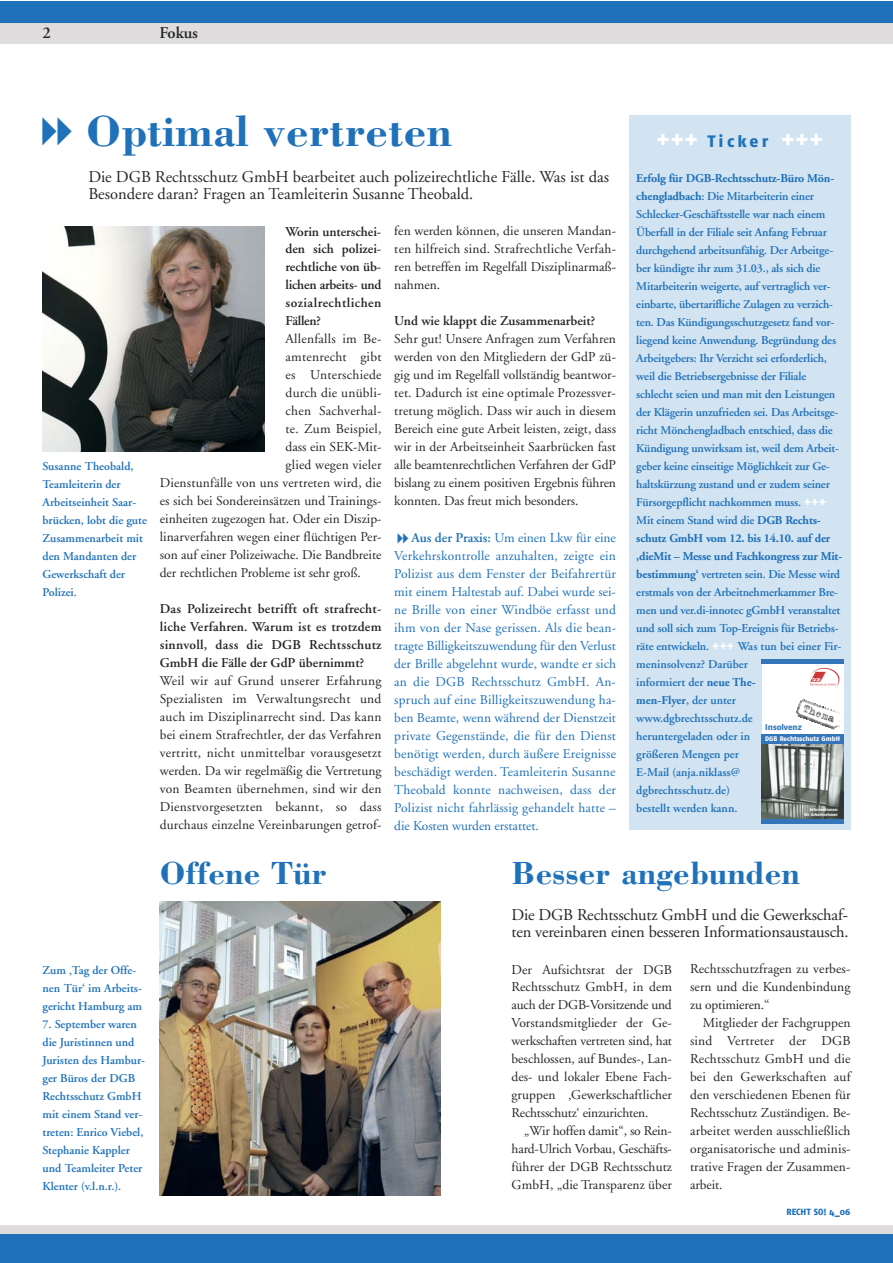
<style>
.page{position:relative;width:893px;height:1263px;background:#fff}
.page>*{position:absolute;margin:0;border:0;box-sizing:border-box;transform-origin:0 0}
.t1{font:700 45px "Bodoni";letter-spacing:.01em;color:#1f71b9}
.t2{font:700 33px "Bodoni";letter-spacing:.01em;color:#1f71b9}
.t3{font:700 22.5px "Fago No";color:#fff}
.t4{font:16.5px/18px "Adobe Garamond";color:#272627}
.t5{font:600 16.5px "Adobe Garamond";color:#272627}
.t6{font:13.5px/18px "Adobe Garamond";letter-spacing:.005em;color:#272627;text-align:justify}
.t7{font:13.5px/18px "Adobe Garamond";letter-spacing:.005em;color:#1f71b9;text-align:justify}
.t8{font:600 13.5px/18px "Adobe Garamond";color:#272627;text-align:justify}
.t9{font:600 12px/18px "Adobe Garamond";letter-spacing:-.015em;color:#1f71b9}
.t10{font:9px "Fago No Exb";color:#1f71b9}
.t11{font:8.4px "Fago No Exb Roman+DXNLOR";color:#3576ba}
.t12{font:6.6px "Fago No Exb Roman+DXNLOR";color:#fff}
.t13{font:4.2px/4.7px "Fago No Exb Roman+DXNLOR";color:#fff;text-align:right}
.s1{font-weight:700}
.s2{font-family:"Fago No";font-weight:700;color:#fff}
.s3{font-family:"Fago No Exb";font-weight:400;font-size:16.5px;color:#1f71b9}
.s4{font-weight:600}
</style>
<div class="page">
<div style="left:0;top:23px;width:892px;height:21px;background:#dedcdc"></div>
<div style="left:0;top:2px;width:892px;height:21px;background:#1f71b9"></div>
<div style="left:0;top:1226px;width:892px;height:37px;background:#1f71b9"></div>
<div style="left:0;top:1226px;width:892px;height:8px;background:#dedcdc"></div>
<div style="left:629px;top:115px;width:221px;height:715px;background:#d2e3f1"></div>
<img style="left:43px;top:226px;width:221px;height:226px">
<img style="left:160px;top:902px;width:280px;height:294px">
<div style="left:761px;top:659px;width:82px;height:165px;background:#fff"></div>
<div style="left:761px;top:734px;width:82px;height:11px;background:#3576ba"></div>
<svg style="left:810px;top:668px;width:29px;height:20px"></svg>
<div style="left:761px;top:659px;width:82px;height:5px;background:#3576ba"></div>
<img style="left:796px;top:699px;width:45px;height:31px">
<img style="left:761px;top:744px;width:82px;height:76px">
<hr style="left:761px;top:820px;width:82px;height:4px;background:#3576ba">
<p class="t5" style="left:43px;top:26px;width:10px">2</p>
<p class="t5" style="left:159px;top:26px;width:40px">Fokus</p>
<h1 class="t1" style="left:86px;top:115px;width:367px">Optimal vertreten</h1>
<p class="t4" style="left:88px;top:169px;width:522px">Die DGB Rechtsschutz GmbH bearbeitet auch polizeirechtliche Fälle. Was ist das<br>Besondere daran? Fragen an Teamleiterin Susanne Theobald.</p>
<p class="t9" style="left:636px;top:170px;width:207px"><span class="s1">Erfolg für DGB-Rechtsschutz-Büro Mön&shy;chengladbach</span>: Die Mitarbeiterin einer Schlecker-Geschäftsstelle war nach einem Überfall in der Filiale seit Anfang Februar durchgehend arbeitsunfähig. Der Arbeitge&shy;ber kündigte ihr zum 31.03., als sich die Mitarbeiterin weigerte, auf vertraglich ver&shy;einbarte, übertarifliche Zulagen zu verzich&shy;ten. Das Kündigungsschutzgesetz fand vor&shy;liegend keine Anwendung. Begründung des Arbeitgebers: Ihr Verzicht sei erforderlich, weil die Betriebsergebnisse der Filiale schlecht seien und man mit den Leistungen der Klägerin unzufrieden sei. Das Arbeitsge&shy;richt Mönchengladbach entschied, dass die Kündigung unwirksam ist, weil dem Arbeit&shy;geber keine einseitige Möglichkeit zur Ge - haltskürzung zustand und er zudem seiner Fürsorgepflicht nachkommen muss. <span class="s2">+++ </span>Mit einem Stand wird die <span class="s1">DGB Rechts&shy;schutz GmbH vom 12. bis 14.10. auf der ‚dieMit – Messe und Fachkongress zur Mit&shy;bestimmung‘</span> vertreten sein. Die Messe wird erstmals von der Arbeitnehmerkammer Bre&shy;men und ver.di-innotec gGmbH veranstaltet und soll sich zum Top-Ereignis für Betriebs&shy;räte entwickeln. <span class="s2">+++</span> Was tun bei einer Fir&shy;meninsolvenz? Darüber<br>informiert der <span class="s1">neue The-<br>men-Flyer</span>, der unter www.dgbrechtsschutz.de<br>heruntergeladen oder in<br>größeren Mengen per<br>E-Mail (anja.niklass@<br>dgbrechtsschutz.de)<br>bestellt werden kann.</p>
<h3 class="t3" style="left:656px;top:131px;width:169px">+++ <span class="s3">Ticker</span> +++</h3>
<p class="t8" style="left:285px;top:223px;width:97px">Worin unterschei&shy;den sich polizei&shy;rechtliche von üb&shy;li chen arbeits- und sozialrechtlichen Fällen?</p>
<p class="t6" style="left:285px;top:331px;width:97px">Allenfalls im Be -</p>
<p class="t6" style="left:285px;top:349px;width:97px">am tenrecht gibt</p>
<p class="t6" style="left:285px;top:367px;width:97px">es Unterschiede</p>
<p class="t6" style="left:285px;top:385px;width:97px">durch die unübli-</p>
<p class="t6" style="left:285px;top:403px;width:97px">chen Sachverhal-</p>
<p class="t6" style="left:285px;top:421px;width:97px">te. Zum Beispiel,</p>
<p class="t6" style="left:285px;top:439px;width:97px">dass ein SEK-Mit-</p>
<p class="t6" style="left:285px;top:457px;width:97px">glied wegen vieler</p>
<p class="t6" style="left:160px;top:475px;width:223px">Dienstunfälle von uns vertreten wird, die</p>
<p class="t6" style="left:160px;top:493px;width:223px">es sich bei Sondereinsätzen und Trainings-</p>
<p class="t6" style="left:160px;top:511px;width:223px">einheiten zugezogen hat. Oder ein Diszip-</p>
<p class="t6" style="left:160px;top:529px;width:223px">linarverfahren wegen einer flüchtigen Per-</p>
<p class="t6" style="left:160px;top:547px;width:223px">son auf einer Polizeiwache. Die Bandbreite</p>
<p class="t6" style="left:160px;top:565px;width:203px">der rechtlichen Probleme ist sehr groß.</p>
<p class="t8" style="left:160px;top:601px;width:223px">Das Polizeirecht betrifft oft strafrecht - liche Verfahren. Warum ist es trotzdem sinnvoll, dass die DGB Rechtsschutz GmbH die Fälle der GdP übernimmt?</p>
<p class="t6" style="left:160px;top:673px;width:223px">Weil wir auf Grund unserer Erfahrung Spezialisten im Verwaltungsrecht und auch im Disziplinarrecht sind. Das kann bei einem Strafrechtler, der das Verfahren vertritt, nicht unmittelbar vorausgesetzt werden. Da wir regelmäßig die Vertretung von Beamten übernehmen, sind wir den Dienstvorgesetzten bekannt, so dass durchaus einzelne Vereinbarungen getrof-</p>
<p class="t6" style="left:394px;top:223px;width:223px">fen werden können, die unseren Mandan&shy;ten hilfreich sind. Strafrechtliche Verfah&shy;ren betreffen im Regelfall Disziplinarmaß&shy;nahmen.</p>
<p class="t8" style="left:394px;top:313px;width:203px">Und wie klappt die Zusammenarbeit?</p>
<p class="t6" style="left:394px;top:331px;width:223px">Sehr gut! Unsere Anfragen zum Verfahren werden von den Mitgliedern der GdP zü&shy;gig und im Regelfall vollständig beantwor&shy;tet. Dadurch ist eine optimale Prozessver&shy;tretung möglich. Dass wir auch in diesem Bereich eine gute Arbeit leisten, zeigt, dass wir in der Arbeitseinheit Saarbrücken fast alle beamtenrechtlichen Verfahren der GdP bislang zu einem positiven Ergebnis führen konnten. Das freut mich besonders.</p>
<p class="t9" style="left:43px;top:458px;width:106px">Susanne Theobald,<br>Teamleiterin der<br>Arbeitseinheit Saar&shy;brücken, lobt die gute<br>Zusammenarbeit mit den Mandanten der<br>Gewerkschaft der<br>Polizei.</p>
<p class="t7" style="left:394px;top:530px;width:223px;text-indent:17px"><span class="s4">Aus der Praxis:</span> Um einen Lkw für eine Verkehrskontrolle anzuhalten, zeigte ein Polizist aus dem Fens ter der Beifahrertür mit einem Haltestab auf. Dabei wurde sei&shy;ne Brille von einer Windböe erfasst und ihm von der Nase gerissen. Als die bean&shy;tragte Billigkeitszuwendung für den Verlust der Brille abgelehnt wurde, wandte er sich an die DGB Rechtsschutz GmbH. An&shy;spruch auf eine Billigkeitszuwendung ha&shy;ben Beamte, wenn während der Dienstzeit private Gegenstände, die für den Dienst benötigt werden, durch äußere Ereignisse beschädigt werden. Teamleiterin Susanne Theobald konnte nachweisen, dass der Polizist nicht fahrlässig gehandelt hatte – die Kosten wurden erstattet.</p>
<p class="t11" style="left:765px;top:724px;width:38px">Insolvenz</p>
<p class="t12" style="left:765px;top:736px;width:76px">DGB Rechtsschutz GmbH</p>
<p class="t13" style="left:804px;top:808px;width:35px">Informationen für Arbeitnehmer</p>
<h2 class="t2" style="left:160px;top:861px;width:168px">Offene Tür</h2>
<p class="t9" style="left:43px;top:962px;width:101px">Zum ‚Tag der Offe&shy;nen Tür‘ im Arbeits&shy;gericht Hamburg am</p>
<p class="t9" style="left:43px;top:1016px;width:104px">7. September waren die Juristinnen und<br>Juristen des Hambur&shy;ger Büros der DGB<br>Rechtsschutz GmbH mit einem Stand ver&shy;treten: Enrico Viebel,<br>Stephanie Kappler und Teamleiter Peter<br>Klenter (v.l.n.r.).</p>
<h2 class="t2" style="left:511px;top:861px;width:290px">Besser angebunden</h2>
<p class="t4" style="left:511px;top:907px;width:338px">Die DGB Rechtsschutz GmbH und die Gewerkschaf&shy;ten vereinbaren einen besseren Informationsaustausch.</p>
<p class="t6" style="left:511px;top:961px;width:162px">Der Aufsichtsrat der DGB Rechtsschutz GmbH, in dem auch der DGB-Vorsitzende und Vorstandsmitglieder der Ge - werkschaften vertreten sind, hat beschlossen, auf Bundes-, Lan&shy;des- und lokaler Ebene Fach&shy;gruppen ‚Gewerkschaftlicher Rechtsschutz‘ einzurichten.</p>
<p class="t6" style="left:511px;top:1123px;width:162px;text-indent:13px">„Wir hoffen damit“, so Rein&shy;hard-Ulrich Vorbau, Geschäfts&shy;führer der DGB Rechtsschutz GmbH, „die Trans parenz über</p>
<p class="t6" style="left:690px;top:961px;width:162px">Rechtsschutzfragen zu verbes&shy;sern und die Kundenbindung zu optimieren.“</p>
<p class="t6" style="left:690px;top:1015px;width:162px;text-indent:13px">Mitglieder der Fachgruppen sind Vertreter der DGB Rechtsschutz GmbH und die bei den Gewerkschaften auf den verschiedenen Ebenen für Rechtsschutz Zuständigen. Be&shy;arbeitet werden ausschließlich organisatorische und adminis&shy;trative Fragen der Zusammen&shy;arbeit.</p>
<p class="t10" style="left:786px;top:1208px;width:65px">RECHT SO! 4_06</p>
</div>
